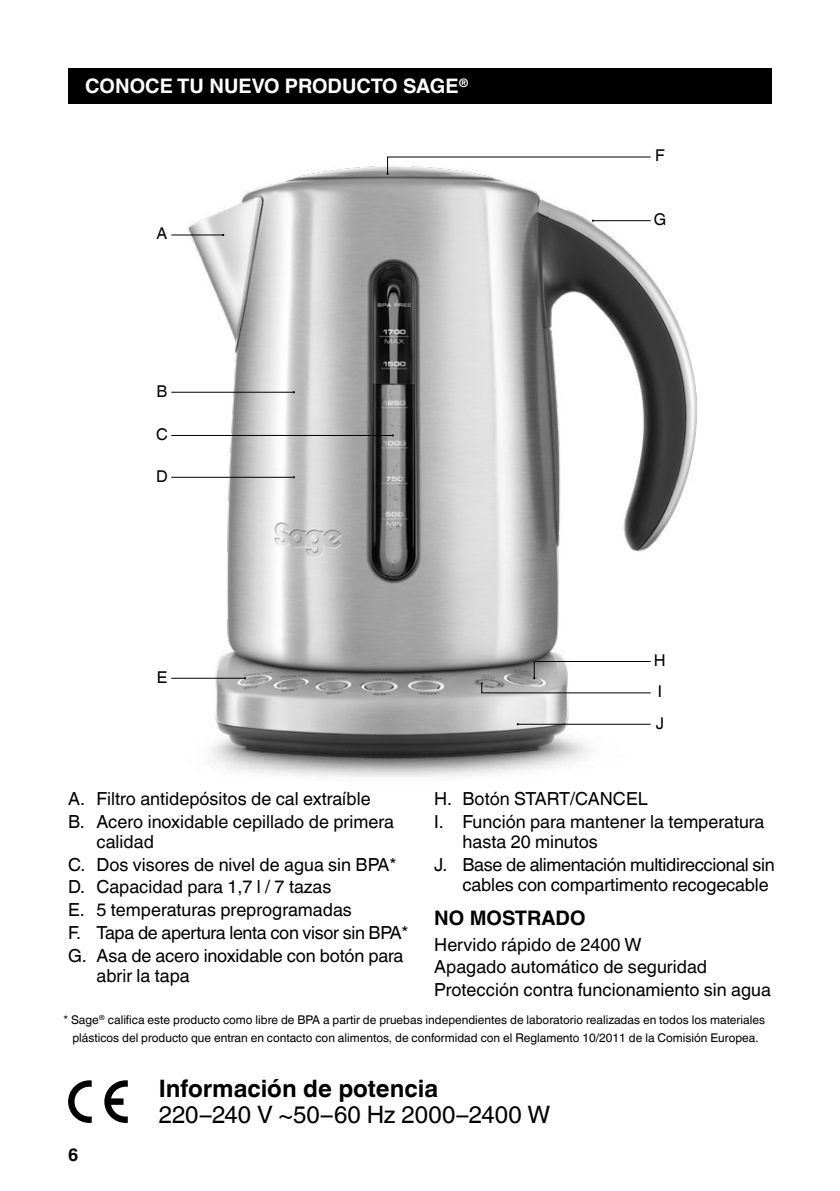
<style>
.page{position:relative;width:840px;height:1191px;background:#fff}
.page>*{position:absolute;margin:0;border:0;box-sizing:border-box;transform-origin:0 0}
.t1{font:24px "Helvetica World";color:#000}
.t2{font:700 24px "Helvetica World";color:#000}
.t3{font:700 20px "Helvetica World";color:#fff}
.t4{font:700 20px "Helvetica World";color:#000}
.t5{font:18px/22.8px "Helvetica World";color:#000}
.t6{font:18px/22.8px "Helvetica World";letter-spacing:-.02em;color:#000}
.t7{font:700 18px "Helvetica World";color:#000}
.t8{font:16.2px/31.4px "Helvetica World";color:#000}
.t9{font:12px/18px "Helvetica World";color:#000;text-align:center}
</style>
<div class="page">
<img style="left:171px;top:166px;width:526px;height:611px">
<hr style="left:171px;top:392px;width:123px;height:1px;background:#000">
<hr style="left:171px;top:435px;width:221px;height:1px;background:#000">
<hr style="left:171px;top:477px;width:123px;height:1px;background:#000">
<hr style="left:171px;top:678px;width:74px;height:1px;background:#000">
<hr style="left:171px;top:235px;width:52px;height:1px;background:#000">
<svg style="left:386px;top:156px;width:265px;height:19px"></svg>
<svg style="left:480px;top:661px;width:171px;height:32px"></svg>
<hr style="left:517px;top:724px;width:133px;height:1px;background:#000">
<hr style="left:592px;top:220px;width:58px;height:1px;background:#000">
<div style="left:68px;top:68px;width:703px;height:36px;background:#000"></div>
<svg style="left:104px;top:1080px;width:24px;height:43px"></svg>
<svg style="left:68px;top:1080px;width:24px;height:43px"></svg>
<p class="t3" style="left:85px;top:75px;width:384px">CONOCE TU NUEVO PRODUCTO SAGE<sup>®</sup></p>
<p class="t8" style="left:156px;top:218px;width:12px">A</p>
<p class="t8" style="left:156px;top:375px;width:12px">B</p>
<p class="t8" style="left:156px;top:418px;width:13px">C</p>
<p class="t8" style="left:156px;top:460px;width:13px">D</p>
<p class="t8" style="left:157px;top:661px;width:12px">E</p>
<p class="t8" style="left:654px;top:140px;width:11px">F</p>
<p class="t8" style="left:653px;top:204px;width:14px">G</p>
<p class="t8" style="left:653px;top:644px;width:13px">H<br>I<br>J</p>
<p class="t5" style="left:68px;top:787px;width:327px">A. Filtro antidepósitos de cal extraíble<br>B. Acero inoxidable cepillado de primera</p>
<p class="t5" style="left:68px;top:830px;width:342px;text-indent:28px">calidad<br>C. Dos visores de nivel de agua sin BPA*<br>D. Capacidad para 1,7 l / 7 tazas<br>E. 5 temperaturas preprogramadas<br>F. Tapa de apertura lenta con visor sin BPA*<br>G. Asa de acero inoxidable con botón para</p>
<p class="t5" style="left:96px;top:964px;width:95px">abrir la tapa</p>
<p class="t5" style="left:434px;top:787px;width:332px">H. Botón START/CANCEL<br>I. Función para mantener la temperatura</p>
<p class="t6" style="left:434px;top:830px;width:342px;text-indent:28px">hasta 20 minutos<br>J. Base de alimentación multidireccional sin</p>
<p class="t5" style="left:462px;top:873px;width:307px">cables con compartimento recogecable</p>
<p class="t4" style="left:434px;top:906px;width:153px">NO MOSTRADO</p>
<p class="t5" style="left:434px;top:933px;width:338px">Hervido rápido de 2400 W<br>Apagado automático de seguridad<br>Protección contra funcionamiento sin agua</p>
<p class="t9" style="left:63px;top:1011px;width:702px">* Sage<sup>®</sup> califica este producto como libre de BPA a partir de pruebas independientes de laboratorio realizadas en todos los materiales plásticos del producto que entran en contacto con alimentos, de conformidad con el Reglamento 10/2011 de la Comisión Europea.</p>
<h1 class="t2" style="left:159px;top:1074px;width:281px">Información de potencia</h1>
<h1 class="t1" style="left:159px;top:1100px;width:393px">220–240 V ~50–60 Hz 2000–2400 W</h1>
<p class="t7" style="left:68px;top:1143px;width:12px">6</p>
</div>
